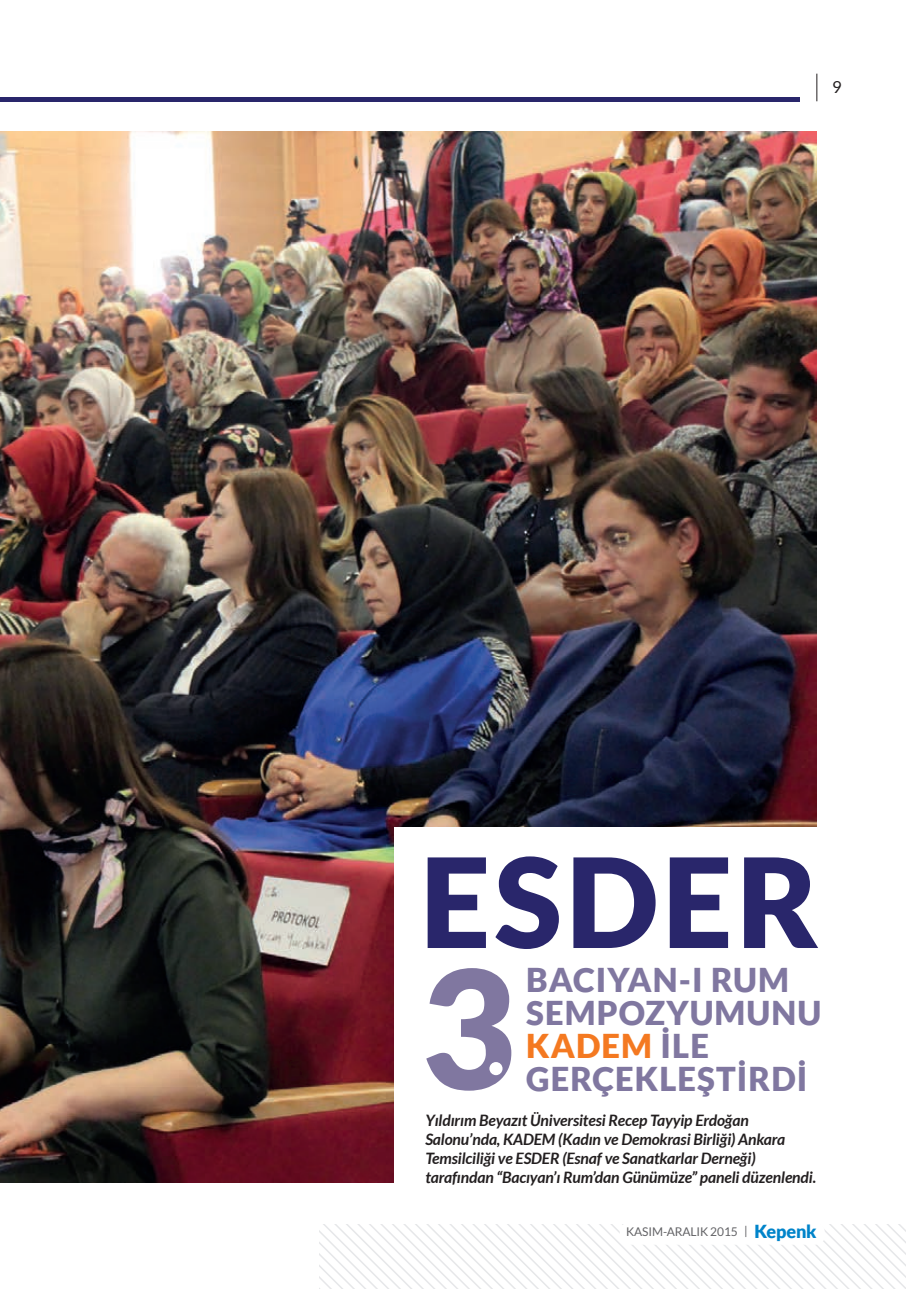
<style>
.page{position:relative;width:906px;height:1289px;background:#fff}
.page>*{position:absolute;margin:0;border:0;box-sizing:border-box;transform-origin:0 0}
.t1{font:900 164.55px "Lato TR";color:#8077a0}
.t2{font:900 124.2px "Lato TR";letter-spacing:.035em;color:#29266b}
.t3{font:900 32.85px/32.8px "Lato TR";letter-spacing:.035em;color:#8077a0}
.t4{font:16.5px "Lato TR";color:#231f20}
.t5{font:italic 700 15.75px/18.8px "Lato TR";letter-spacing:-.01em;color:#231f20}
.t6{font:12px "Lato TR";letter-spacing:-.01em;color:#636366}
.s1{color:#f47921}
.s2{font-weight:900;font-size:18px;color:#0084ca}
</style>
<div class="page">
<svg style="left:319px;top:1224px;width:587px;height:64px"></svg>
<div style="left:620px;top:1222px;width:204px;height:22px;background:#fff;border-radius:9px"></div>
<svg style="left:816px;top:74px;width:1px;height:27px"></svg>
<img style="left:0;top:132px;width:816px;height:1050px">
<div style="left:394px;top:827px;width:430px;height:361px;background:#fff"></div>
<hr style="left:0;top:97px;width:800px;height:4px;background:#29266b">
<p class="t4" style="left:832px;top:78px;width:11px">9</p>
<h2 class="t2" style="left:420px;top:829px;width:400px">ESDER</h2>
<h3 class="t3" style="left:526px;top:963px;width:297px">BACIYAN-I RUM<br>SEMPOZYUMUNU<br><span class="s1">KADEM</span> İLE</h3>
<h1 class="t1" style="left:420px;top:932px;width:97px">3</h1>
<h3 class="t3" style="left:526px;top:1061px;width:283px">GERÇEKLEŞTİRDİ</h3>
<p class="t5" style="left:425px;top:1111px;width:392px">Yıldırım Beyazıt Üniversitesi Recep Tayyip Erdoğan Salonu’nda, KADEM (Kadın ve Demokrasi Birliği) Ankara Temsilciliği ve ESDER (Esnaf ve Sanatkarlar Derneği) tarafından “Bacıyan’ı Rum’dan Günümüze” paneli düzenlendi.</p>
<p class="t6" style="left:626px;top:1225px;width:192px">KASIM-ARALIK 2015 | <span class="s2">Kepenk</span></p>
</div>
